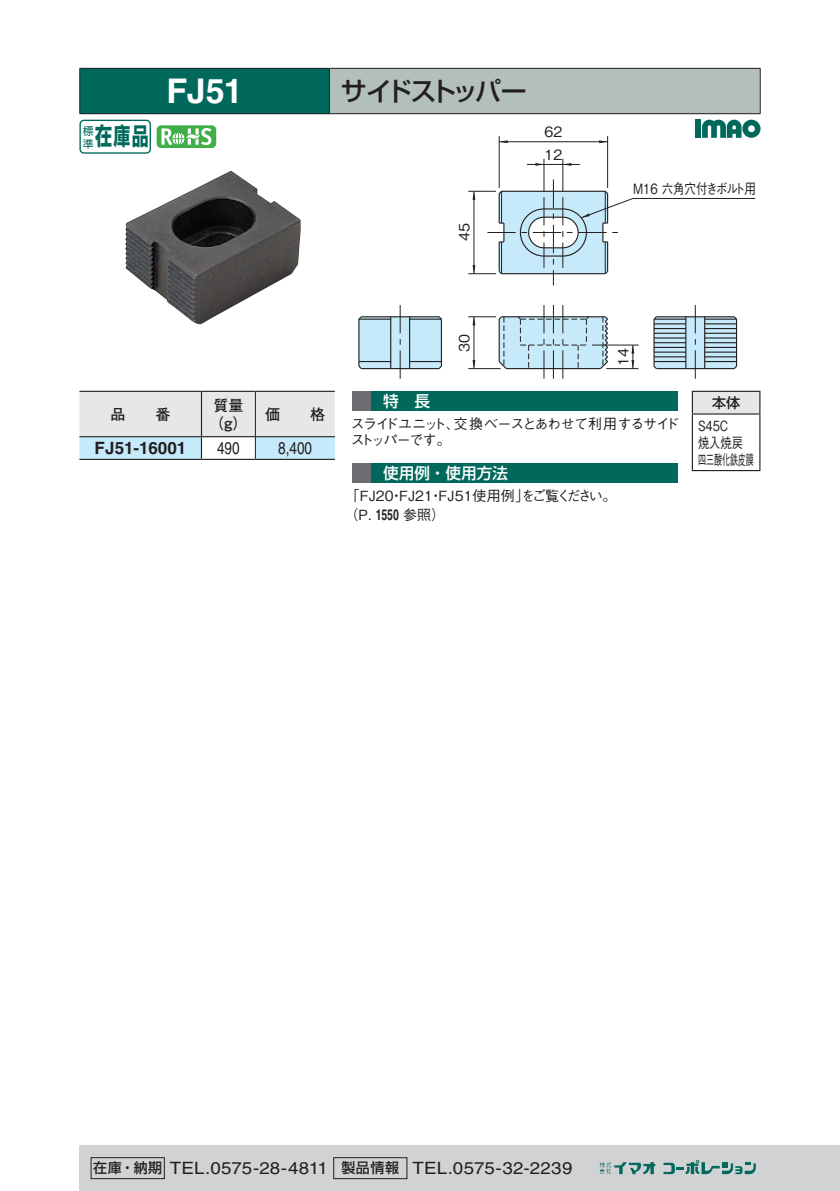
<style>
.page{position:relative;width:840px;height:1191px;background:#fff}
.page>*{position:absolute;margin:0;border:0;box-sizing:border-box;transform-origin:0 0}
.t1{font:700 34px "Helvetica LT Std";color:#fff}
.t2{font:500 26px "Shin Go Pr 6 N";letter-spacing:-.12em;color:#231f20}
.t3{font:700 23.8px "Shin Go Pro";color:#01695b;scale:.71 1}
.Footer_eng{font:17px "Helvetica LT Std";letter-spacing:.005em;color:#231f20;scale:1.1 1}
.t4{font:700 17px "Helvetica LT Std";color:#231f20}
.Footer_eng-2{font:17px "Helvetica LT Std";letter-spacing:.005em;color:#231f20;scale:.8 1}
.t5{font:500 15.6px "Shin Go Pr 6 N";color:#fff}
.t6{font:700 15px/18px "Futo Go B101 Pr 6 N";color:#231f20;text-align:center}
.t7{font:500 14.2px "Gothic BBB Pro";letter-spacing:-.065em;color:#231f20;scale:.82 1}
.t8{font:500 14.2px "Gothic BBB Pro";color:#231f20}
.t9{font:500 14px/18.8px "Gothic BBB Pr 6 N";letter-spacing:.01em;color:#231f20}
.t10{font:500 14px/16px "Gothic BBB Pr 6 N";letter-spacing:-.08em;color:#231f20}
.t11{font:500 14px/17px "Gothic BBB Pr 6 N";color:#231f20;scale:.8 1}
.t12{font:500 14px "Shin Go Pr 6 N";letter-spacing:.04em;color:#231f20}
.t13{font:500 14px/22.6px "Gothic BBB Pr 6 N";letter-spacing:-.025em;color:#231f20;scale:.8 1}
.t14{font:10.8px "Shin Go Pro";color:#01695b}
.s1{font-family:"Helvetica LT Std";font-weight:700;font-size:15px}
.s2{font-family:"Shin Go Pr 6 N"}
</style>
<div class="page">
<div style="left:79px;top:1145px;width:760px;height:46px;background:#d1d2d4"></div>
<div style="left:91px;top:1157px;width:73px;height:22px;border:1px solid #231f20"></div>
<div style="left:333px;top:1157px;width:74px;height:22px;border:1px solid #231f20"></div>
<svg style="left:599px;top:1162px;width:56px;height:12px"></svg>
<svg style="left:663px;top:1160px;width:92px;height:14px"></svg>
<div style="left:80px;top:68px;width:249px;height:46px;background:#01695b"></div>
<div style="left:329px;top:68px;width:430px;height:46px;background:#b3bfbc"></div>
<hr style="left:79px;top:68px;width:250px;height:1px;background:#231f20">
<hr style="left:79px;top:69px;width:1px;height:44px;background:#231f20">
<hr style="left:329px;top:68px;width:431px;height:1px;background:#231f20">
<hr style="left:329px;top:69px;width:1px;height:44px;background:#231f20">
<hr style="left:759px;top:69px;width:1px;height:44px;background:#231f20">
<hr style="left:79px;top:113px;width:250px;height:1px;background:#231f20">
<hr style="left:329px;top:113px;width:431px;height:1px;background:#231f20">
<div style="left:695px;top:120px;width:5px;height:18px;background:#01695b"></div>
<svg style="left:702px;top:119px;width:58px;height:19px"></svg>
<div style="left:156px;top:125px;width:60px;height:23px;background:#40ae49;border-radius:5px"></div>
<svg style="left:161px;top:128px;width:50px;height:17px"></svg>
<svg style="left:79px;top:120px;width:72px;height:34px"></svg>
<svg style="left:79px;top:391px;width:255px;height:68px;background:#d7e1e6"></svg>
<hr style="left:79px;top:459px;width:122px;height:1px;background:#231f20">
<hr style="left:201px;top:459px;width:54px;height:1px;background:#231f20">
<hr style="left:255px;top:459px;width:79px;height:1px;background:#231f20">
<div style="left:692px;top:391px;width:67px;height:23px;background:#e6e7e9"></div>
<hr style="left:691px;top:391px;width:69px;height:1px;background:#231f20">
<svg style="left:691px;top:392px;width:1px;height:21px"></svg>
<hr style="left:758px;top:392px;width:2px;height:21px;background:#231f20">
<hr style="left:691px;top:413px;width:69px;height:1px;background:#231f20">
<hr style="left:691px;top:414px;width:1px;height:56px;background:#231f20">
<hr style="left:758px;top:414px;width:2px;height:56px;background:#231f20">
<hr style="left:691px;top:470px;width:69px;height:1px;background:#231f20">
<div style="left:351px;top:391px;width:20px;height:19px;background:#6c6d70"></div>
<div style="left:371px;top:391px;width:306px;height:19px;background:#01695b"></div>
<div style="left:351px;top:463px;width:20px;height:20px;background:#6c6d70"></div>
<div style="left:371px;top:463px;width:306px;height:20px;background:#01695b"></div>
<img style="left:125px;top:171px;width:175px;height:153px">
<svg style="left:499px;top:140px;width:8px;height:3px"></svg>
<svg style="left:535px;top:163px;width:8px;height:3px"></svg>
<svg style="left:563px;top:163px;width:8px;height:3px"></svg>
<svg style="left:598px;top:140px;width:9px;height:3px"></svg>
<hr style="left:591px;top:345px;width:47px;height:1px;background:#231f20">
<hr style="left:606px;top:368px;width:32px;height:1px;background:#231f20">
<svg style="left:631px;top:345px;width:3px;height:23px"></svg>
<hr style="left:499px;top:141px;width:108px;height:1px;background:#231f20">
<hr style="left:526px;top:164px;width:53px;height:1px;background:#231f20">
<hr style="left:498px;top:136px;width:1px;height:52px;background:#231f20">
<hr style="left:543px;top:159px;width:1px;height:32px;background:#231f20">
<hr style="left:562px;top:159px;width:1px;height:32px;background:#231f20">
<svg style="left:358px;top:305px;width:84px;height:74px"></svg>
<hr style="left:607px;top:136px;width:1px;height:52px;background:#231f20">
<hr style="left:632px;top:198px;width:122px;height:1px;background:#231f20">
<svg style="left:468px;top:305px;width:141px;height:74px"></svg>
<svg style="left:468px;top:179px;width:165px;height:106px"></svg>
<svg style="left:653px;top:305px;width:84px;height:74px"></svg>
<p class="t3" style="left:83px;top:117px;width:94px"><sub>準</sub>在庫品</p>
<p class="t14" style="left:83px;top:122px;width:12px">標</p>
<p class="t1" style="left:166px;top:71px;width:78px">FJ51</p>
<p class="t2" style="left:340px;top:70px;width:187px">サイドストッパー</p>
<p class="t8" style="left:544px;top:121px;width:19px">62</p>
<p class="t8" style="left:544px;top:143px;width:19px">12</p>
<p class="t8" style="left:452px;top:241px;width:19px;rotate:-90deg">45</p>
<p class="t8" style="left:452px;top:352px;width:19px;rotate:-90deg">30</p>
<p class="t7" style="left:632px;top:177px;width:151px">M16 六角穴付きボルト用</p>
<p class="t8" style="left:611px;top:366px;width:19px;rotate:-90deg">14</p>
<p class="t6" style="left:110px;top:404px;width:62px">品　　番</p>
<p class="t6" style="left:209px;top:395px;width:41px">質量（g）</p>
<p class="t6" style="left:265px;top:404px;width:61px">価　　格</p>
<p class="t4" style="left:94px;top:437px;width:93px">FJ51-16001</p>
<p class="Footer_eng-2" style="left:217px;top:438px;width:30px">490</p>
<p class="Footer_eng-2" style="left:278px;top:438px;width:44px">8,400</p>
<p class="t5" style="left:383px;top:388px;width:48px">特　長</p>
<p class="t10" style="left:350px;top:414px;width:330px">スライドユニット、交換ベースとあわせて利用するサイドストッパーです。</p>
<p class="t5" style="left:383px;top:460px;width:126px">使用例・使用方法</p>
<p class="t9" style="left:344px;top:485px;width:273px">「FJ20・FJ21・FJ51使用例」をご覧ください。（P. <span class="s1">1550</span> 参照）</p>
<p class="t13" style="left:697px;top:390px;width:54px;text-indent:14px"><span class="s2">本体<br></span>S４５C</p>
<p class="t11" style="left:697px;top:433px;width:71px">焼入焼戻四三酸化鉄皮膜</p>
<p class="t12" style="left:93px;top:1156px;width:71px">在庫・納期</p>
<p class="Footer_eng" style="left:170px;top:1158px;width:145px">TEL.0575-28-4811</p>
<p class="t12" style="left:341px;top:1156px;width:59px">製品情報</p>
<p class="Footer_eng" style="left:412px;top:1158px;width:147px">TEL.0575-32-2239</p>
</div>
